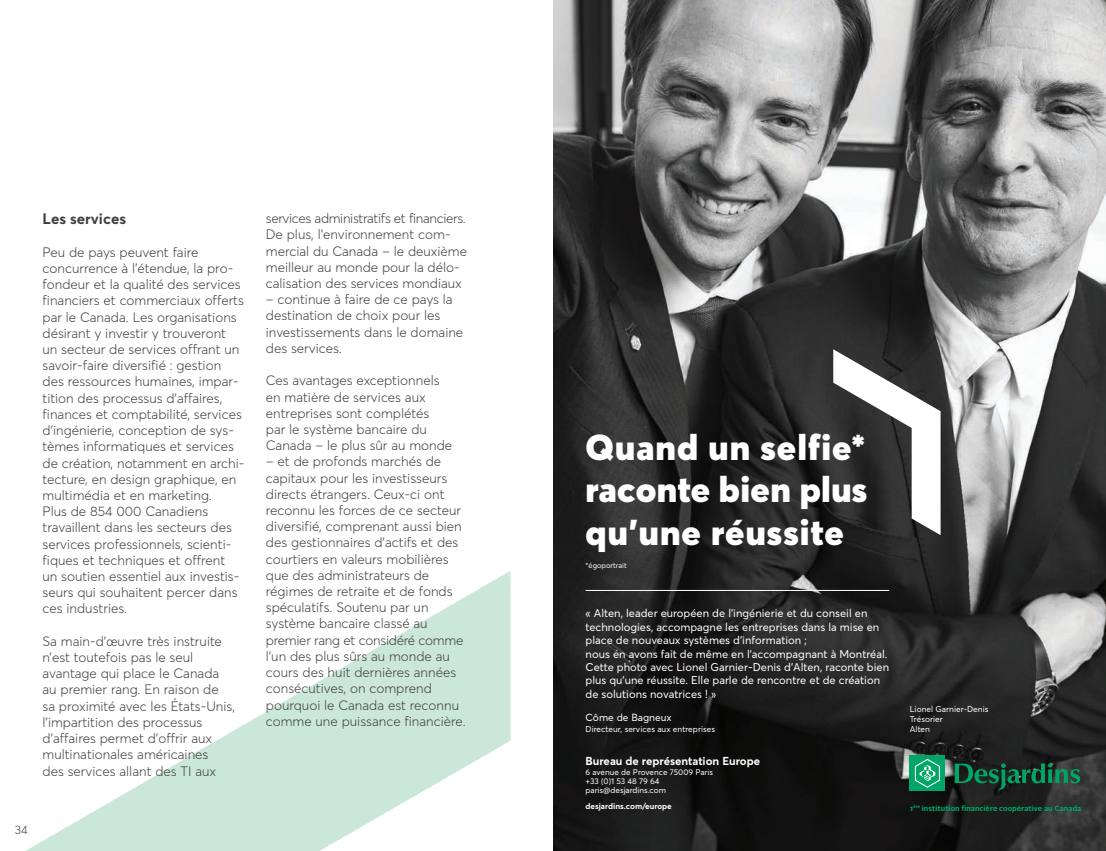
<style>
.page{position:relative;width:1106px;height:851px;background:#fff}
.page>*{position:absolute;margin:0;border:0;box-sizing:border-box;transform-origin:0 0}
.t1{font:900 35.55px/42.6px "Averta";letter-spacing:.025em;color:#fff;text-align:justify}
.t2{font:700 15px "Averta";color:#3e3e3f}
.t3{font:300 13.5px/16.2px "Averta";color:#3e3e3f}
.t4{font:300 12px "Averta";color:#3e3e3f}
.t5{font:700 11.4px "Averta";color:#fff}
.t6{font:11.1px/13.4px "Averta";color:#fff}
.t7{font:10.2px "Averta";color:#fff}
.t8{font:8.4px/10.1px "Averta";color:#fff}
.t9{font:8.1px/9.3px "Averta";color:#fff}
.t10{font:700 8.1px "Averta";color:#fff}
.t11{font:700 7.5px "Alright Sans";letter-spacing:.005em;color:#00a665}
.t12{font:7.5px "Averta";color:#fff}
</style>
<div class="page">
<svg style="left:27px;top:571px;width:483px;height:279px"></svg>
<img style="left:553px;top:0;width:553px;height:850px">
<div style="left:909px;top:755px;width:36px;height:35px;background:#00a665"></div>
<svg style="left:914px;top:758px;width:26px;height:29px"></svg>
<svg style="left:954px;top:763px;width:126px;height:26px;background:#194c38"></svg>
<hr style="left:585px;top:590px;width:304px;height:1px;background:#fff">
<svg style="left:833px;top:349px;width:107px;height:186px"></svg>
<svg style="left:961px;top:805px;width:5px;height:5px"></svg>
<p class="t2" style="left:43px;top:209px;width:85px">Les services</p>
<p class="t3" style="left:43px;top:244px;width:203px">Peu de pays peuvent faire concurrence à l’étendue, la pro&shy;fondeur et la qualité des services financiers et commerciaux offerts par le Canada. Les organisations désirant y investir y trouveront<br>un secteur de services offrant un savoir-faire diversifié : gestion des ressources humaines, impar&shy;tition des processus d’affaires, finances et comptabilité, services d’ingénierie, conception de sys&shy;tèmes informatiques et services de création, notamment en archi&shy;tecture, en design graphique, en multimédia et en marketing.<br>Plus de 854 000 Canadiens travaillent dans les secteurs des services professionnels, scienti&shy;fiques et techniques et offrent<br>un soutien essentiel aux investis&shy;seurs qui souhaitent percer dans ces industries.</p>
<p class="t3" style="left:43px;top:632px;width:194px">Sa main-d’œuvre très instruite n’est toutefois pas le seul avantage qui place le Canada au premier rang. En raison de<br>sa proximité avec les États-Unis, l’impartition des processus d’affaires permet d’offrir aux multinationales américaines<br>des services allant des TI aux</p>
<p class="t4" style="left:15px;top:822px;width:14px">34</p>
<p class="t3" style="left:266px;top:210px;width:203px">services administratifs et financiers.<br>De plus, l’environnement com&shy;mercial du Canada – le deuxième meilleur au monde pour la délo&shy;calisation des services mondiaux</p>
<p class="t3" style="left:266px;top:291px;width:199px">– continue à faire de ce pays la destination de choix pour les investissements dans le domaine des services.</p>
<p class="t3" style="left:266px;top:372px;width:188px">Ces avantages exceptionnels en matière de services aux entreprises sont complétés par le système bancaire du<br>Canada – le plus sûr au monde</p>
<p class="t3" style="left:266px;top:453px;width:201px">– et de profonds marchés de capitaux pour les investisseurs directs étrangers. Ceux-ci ont reconnu les forces de ce secteur diversifié, comprenant aussi bien des gestionnaires d’actifs et des courtiers en valeurs mobilières que des administrateurs de régimes de retraite et de fonds spéculatifs. Soutenu par un système bancaire classé au premier rang et considéré comme l’un des plus sûrs au monde au cours des huit dernières années consécutives, on comprend pourquoi le Canada est reconnu comme une puissance financière.</p>
<h1 class="t1" style="left:585px;top:425px;width:283px">Quand un selfie* raconte bien plus qu’une réussite</h1>
<p class="t12" style="left:585px;top:560px;width:43px">*égoportrait</p>
<p class="t6" style="left:585px;top:606px;width:305px">« Alten, leader européen de l’ingénierie et du conseil en technologies, accompagne les entreprises dans la mise en place de nouveaux systèmes d’information ;<br>nous en avons fait de même en l’accompagnant à Montréal.<br>Cette photo avec Lionel Garnier-Denis d’Alten, raconte bien plus qu’une réussite. Elle parle de rencontre et de création de solutions novatrices ! »</p>
<p class="t7" style="left:585px;top:711px;width:88px">Côme de Bagneux</p>
<p class="t8" style="left:585px;top:723px;width:131px">Directeur, services aux entreprises</p>
<p class="t8" style="left:909px;top:703px;width:80px">Lionel Garnier-Denis<br>Trésorier<br>Alten</p>
<p class="t5" style="left:585px;top:753px;width:176px">Bureau de représentation Europe</p>
<p class="t9" style="left:585px;top:766px;width:129px">6 avenue de Provence 75009 Paris +33 (0)1 53 48 79 64 paris@desjardins.com</p>
<p class="t10" style="left:585px;top:800px;width:88px">desjardins.com/europe</p>
<p class="t11" style="left:910px;top:802px;width:173px">1<sup>ère</sup> institution nancière coopérative au Canada</p>
</div>
